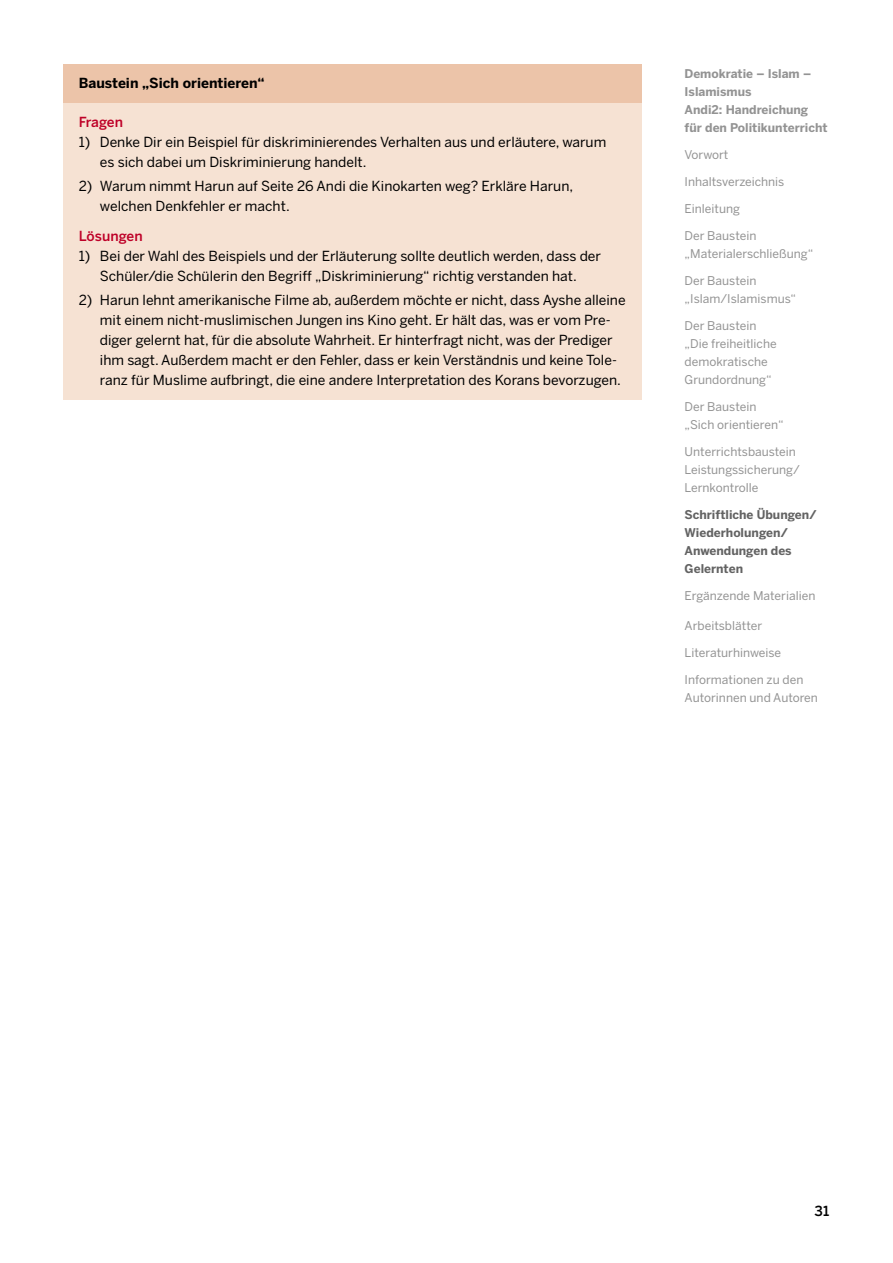
<style>
.page{position:relative;width:893px;height:1263px;background:#fff}
.page>*{position:absolute;margin:0;border:0;box-sizing:border-box;transform-origin:0 0}
.t1{font:13.8px/19.8px "Benton Sans";color:#000}
.t2{font:700 13.8px "Benton Sans";color:#000}
.t3{font:500 13.8px "Benton Sans";color:#be0027}
.t4{font:500 13.8px "Benton Sans";color:#000}
.t5{font:12px/18px "Benton Sans";color:#939393}
.t6{font:700 12px/18px "Benton Sans";color:#939393}
.t7{font:700 12px/18px "Benton Sans";color:#636363}
</style>
<div class="page">
<div style="left:64px;top:64px;width:578px;height:39px;background:#ecc4a9"></div>
<div style="left:64px;top:103px;width:578px;height:297px;background:#f6e2d3"></div>
<p class="t2" style="left:79px;top:74px;width:188px">Baustein „Sich orientieren“</p>
<p class="t3" style="left:79px;top:114px;width:46px">Fragen</p>
<p class="t1" style="left:100px;top:132px;width:508px;text-indent:-21px">1) Denke Dir ein Beispiel für diskriminierendes Verhalten aus und erläutere, warum es sich dabei um Diskriminierung handelt.</p>
<p class="t1" style="left:100px;top:176px;width:475px;text-indent:-21px">2) Warum nimmt Harun auf Seite 26 Andi die Kinokarten weg? Erkläre Harun, welchen Denkfehler er macht.</p>
<p class="t3" style="left:79px;top:228px;width:65px">Lösungen</p>
<p class="t1" style="left:79px;top:246px;width:524px;text-align:center">1) Bei der Wahl des Beispiels und der Erläuterung sollte deutlich werden, dass der<br>Schüler/die Schülerin den Begriff „Diskriminierung“ richtig verstanden hat.</p>
<p class="t1" style="left:100px;top:290px;width:527px;text-indent:-21px">2) Harun lehnt amerikanische Filme ab, außerdem möchte er nicht, dass Ayshe alleine mit einem nicht-muslimischen Jungen ins Kino geht. Er hält das, was er vom Pre&shy;diger gelernt hat, für die absolute Wahrheit. Er hinterfragt nicht, was der Prediger ihm sagt. Außerdem macht er den Fehler, dass er kein Verständnis und keine Tole&shy;ranz für Muslime aufbringt, die eine andere Interpretation des Korans bevorzugen.</p>
<p class="t6" style="left:685px;top:64px;width:145px">Demokratie – Islam –<br>Islamismus<br>Andi2: Handreichung für den Politikunterricht</p>
<p class="t5" style="left:685px;top:145px;width:45px">Vorwort</p>
<p class="t5" style="left:685px;top:172px;width:101px">Inhaltsverzeichnis</p>
<p class="t5" style="left:685px;top:199px;width:57px">Einleitung</p>
<p class="t5" style="left:685px;top:226px;width:130px">Der Baustein „Materialerschließung“</p>
<p class="t5" style="left:685px;top:271px;width:113px">Der Baustein „Islam/Islamismus“</p>
<p class="t5" style="left:685px;top:316px;width:94px">Der Baustein „Die freiheitliche demokratische<br>Grundordnung“</p>
<p class="t5" style="left:685px;top:397px;width:101px">Der Baustein „Sich orientieren“</p>
<p class="t5" style="left:685px;top:442px;width:117px">Unterrichtsbaustein<br>Leistungssicherung/<br>Lernkontrolle</p>
<p class="t7" style="left:685px;top:505px;width:134px">Schriftliche Übungen/<br>Wiederholungen/<br>Anwendungen des<br>Gelernten</p>
<p class="t5" style="left:685px;top:586px;width:132px">Ergänzende Materialien</p>
<p class="t5" style="left:685px;top:616px;width:79px">Arbeitsblätter</p>
<p class="t5" style="left:685px;top:643px;width:98px">Literaturhinweise</p>
<p class="t5" style="left:685px;top:670px;width:135px">Informationen zu den<br>Autorinnen und Autoren</p>
<p class="t4" style="left:815px;top:1202px;width:16px">31</p>
</div>
